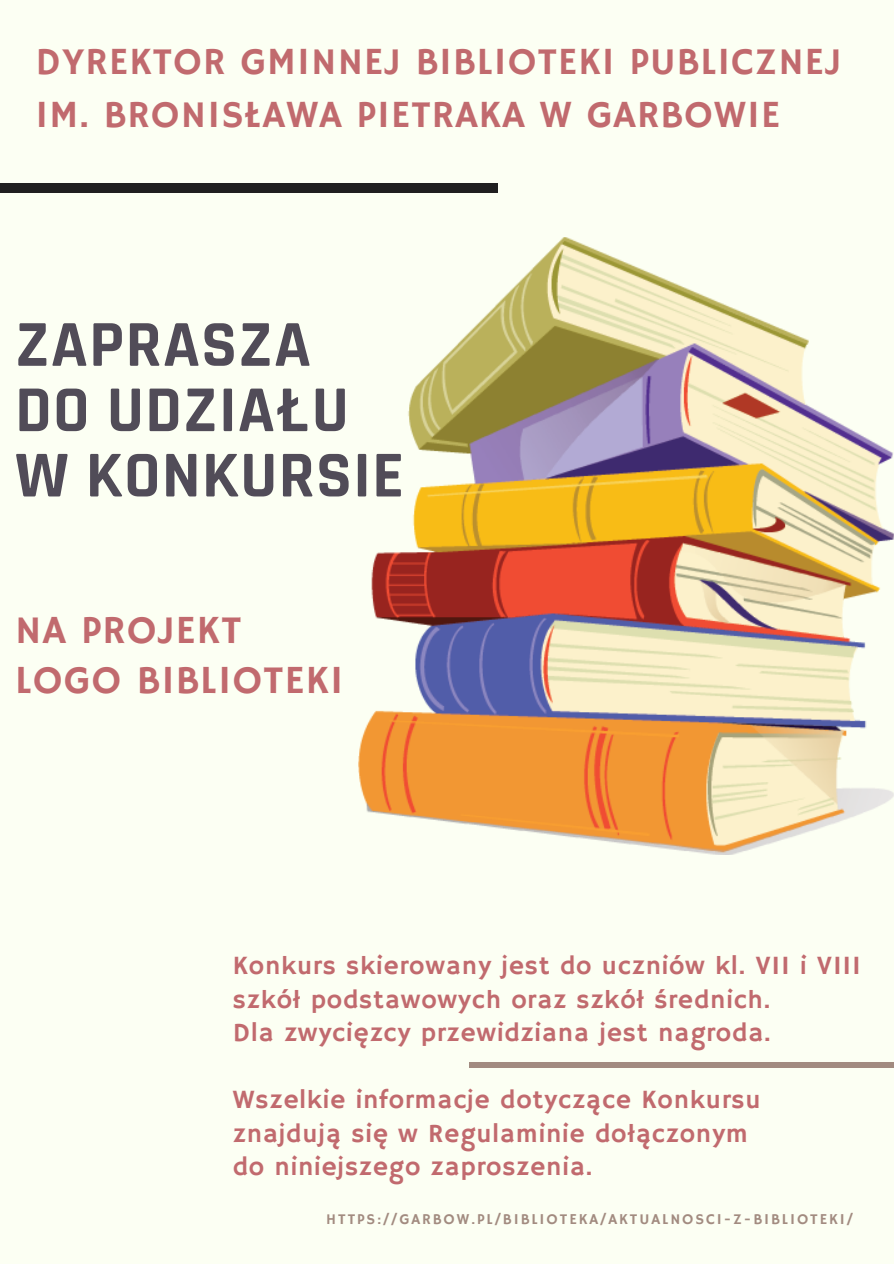
<style>
.page{position:relative;width:894px;height:1264px;background:#fff}
.page>*{position:absolute;margin:0;border:0;box-sizing:border-box;transform-origin:0 0}
.t1{font:700 66.15px/65.2px "Rajdhani";letter-spacing:.02em;color:#514c58}
.t2{font:39.75px/50.7px "Hammersmith One";letter-spacing:.03em;color:#c16a6e}
.t3{font:38.25px/52.9px "Hammersmith One";letter-spacing:.03em;color:#c16a6e}
.t4{font:26.25px/33.5px "Hammersmith One";letter-spacing:.03em;color:#c16a6e}
.t5{font:15px "Hammersmith One";letter-spacing:.13em;color:#a28b80}
</style>
<div class="page">
<div style="left:0;top:0;width:893px;height:1263px;background:#fcfff3"></div>
<img style="left:358px;top:237px;width:535px;height:617px">
<div style="left:0;top:183px;width:497px;height:9px;background:#1f1f1f"></div>
<div style="left:469px;top:1061px;width:424px;height:6px;background:#a28b80"></div>
<h3 class="t3" style="left:35px;top:37px;width:807px">DYREKTOR GMINNEJ BIBLIOTEKI PUBLICZNEJ<br>IM. BRONISŁAWA PIETRAKA W GARBOWIE</h3>
<h1 class="t1" style="left:15px;top:314px;width:390px">ZAPRASZA<br>DO UDZIAŁU<br>W KONKURSIE</h1>
<h2 class="t2" style="left:15px;top:606px;width:329px">NA PROJEKT<br>LOGO BIBLIOTEKI</h2>
<p class="t4" style="left:233px;top:950px;width:629px">Konkurs skierowany jest do uczniów kl. VII i VIII szkół podstawowych oraz szkół średnich.<br>Dla zwycięzcy przewidziana jest nagroda.</p>
<p class="t4" style="left:233px;top:1084px;width:529px">Wszelkie informacje dotyczące Konkursu znajdują się w Regulaminie dołączonym do niniejszego zaproszenia.</p>
<p class="t5" style="left:326px;top:1210px;width:528px">HTTPS://GARBOW.PL/BIBLIOTEKA/AKTUALNOSCI-Z-BIBLIOTEKI/</p>
</div>
